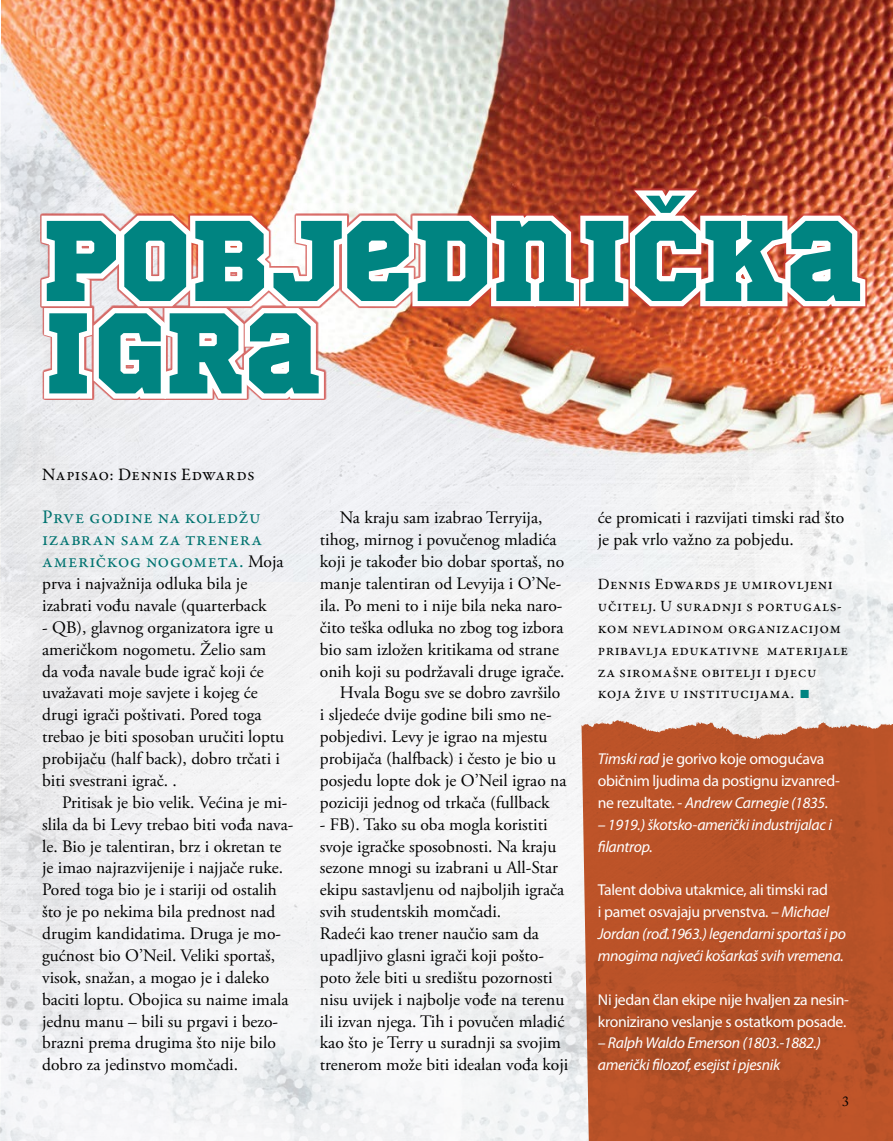
<style>
.page{position:relative;width:893px;height:1141px;background:#fff}
.page>*{position:absolute;margin:0;border:0;box-sizing:border-box;transform-origin:0 0}
.t1{font:114.45px/92.4px "Sports World";color:#008481;scale:.92 1}
.t2{font:19.25px/21.9px "Garamond Premr Pro";letter-spacing:.02em;color:#007370}
.t3{font:17.5px/21.9px "Adobe Garamond Pro";color:#000}
.t4{font:17.5px "Garamond Premr Pro";letter-spacing:.02em;color:#000}
.t5{font:italic 15.75px/21.9px "Myriad Pro";letter-spacing:-.02em;color:#fff}
.t6{font:15.75px/21.9px "Myriad Pro";letter-spacing:-.02em;color:#fff}
.t7{font:15.75px/21.9px "Garamond Premr Pro";letter-spacing:.03em;color:#000}
.t8{font:14px "Adobe Caslon Pro";color:#000}
.s1{font-family:"Adobe Garamond Pro";font-size:17.5px;color:#000}
.s2{font-family:"Arial";font-style:italic;font-size:17.5px;color:#008481}
.s3{font-style:italic}
.s4{font-style:normal}
</style>
<div class="page">
<img style="left:1px;top:0;width:892px;height:42px">
<img style="left:0;top:42px;width:893px;height:1099px">
<img style="left:36px;top:185px;width:837px;height:219px">
<h1 class="t1" style="left:42px;top:203px;width:893px">POBJEDNIČKA<br>IGRA</h1>
<p class="t4" style="left:42px;top:464px;width:214px">Napisao: Dennis Edwards</p>
<p class="t2" style="left:42px;top:507px;width:243px">Prve godine na koledžu izabran sam za trenera američkog nogometa. <span class="s1">Moja</span></p>
<p class="t3" style="left:42px;top:573px;width:226px">prva i najvažnija odluka bila je izabrati vođu navale (quarterback</p>
<p class="t3" style="left:42px;top:617px;width:244px">- QB), glavnog organizatora igre u američkom nogometu. Želio sam da vođa navale bude igrač koji će uvažavati moje savjete i kojeg će drugi igrači poštivati. Pored toga trebao je biti sposoban uručiti loptu probijaču (half back), dobro trčati i biti svestrani igrač. .</p>
<p class="t3" style="left:42px;top:792px;width:253px;text-indent:20px">Pritisak je bio velik. Većina je mi&shy;slila da bi Levy trebao biti vođa nava&shy;le. Bio je talentiran, brz i okretan te je imao najrazvijenije i najjače ruke.<br>Pored toga bio je i stariji od ostalih što je po nekima bila prednost nad drugim kandidatima. Druga je mo&shy;gućnost bio O’Neil. Veliki sportaš, visok, snažan, a mogao je i daleko baciti loptu. Obojica su naime imala jednu manu – bili su prgavi i bezo&shy;brazni prema drugima što nije bilo dobro za jedinstvo momčadi.</p>
<p class="t3" style="left:340px;top:508px;width:204px">Na kraju sam izabrao Terryija,</p>
<p class="t3" style="left:320px;top:529px;width:238px">tihog, mirnog i povučenog mladića</p>
<p class="t3" style="left:320px;top:551px;width:246px">koji je također bio dobar sportaš, no</p>
<p class="t3" style="left:320px;top:573px;width:243px">manje talentiran od Levyija i O’Ne-</p>
<p class="t3" style="left:320px;top:595px;width:244px">ila. Po meni to i nije bila neka naro-</p>
<p class="t3" style="left:320px;top:617px;width:245px">čito teška odluka no zbog tog izbora</p>
<p class="t3" style="left:320px;top:639px;width:241px">bio sam izložen kritikama od strane</p>
<p class="t3" style="left:320px;top:661px;width:246px">onih koji su podržavali druge igrače.</p>
<p class="t3" style="left:340px;top:683px;width:222px">Hvala Bogu sve se dobro završilo</p>
<p class="t3" style="left:320px;top:704px;width:233px">i sljedeće dvije godine bili smo ne-</p>
<p class="t3" style="left:320px;top:726px;width:229px">pobjedivi. Levy je igrao na mjestu</p>
<p class="t3" style="left:320px;top:748px;width:238px">probijača (halfback) i često je bio u</p>
<p class="t3" style="left:320px;top:770px;width:248px">posjedu lopte dok je O’Neil igrao na</p>
<p class="t3" style="left:320px;top:792px;width:231px">poziciji jednog od trkača (fullback</p>
<p class="t3" style="left:320px;top:814px;width:250px">- FB). Tako su oba mogla koristiti svoje igračke sposobnosti. Na kraju sezone mnogi su izabrani u All-Star ekipu sastavljenu od najboljih igrača svih studentskih momčadi.<br>Radeći kao trener naučio sam da upadljivo glasni igrači koji pošto&shy;poto žele biti u središtu pozornosti nisu uvijek i najbolje vođe na terenu ili izvan njega. Tih i povučen mladić kao što je Terry u suradnji sa svojim trenerom može biti idealan vođa koji</p>
<p class="t3" style="left:598px;top:508px;width:248px">će promicati i razvijati timski rad što je pak vrlo važno za pobjedu.</p>
<p class="t7" style="left:598px;top:574px;width:252px">Dennis Edwards je umirovljeni učitelj. U suradnji s portugals&shy;kom nevladinom organizacijom pribavlja edukativne materijale za siromašne obitelji i djecu koja žive u institucijama. <span class="s2">■</span></p>
<p class="t6" style="left:598px;top:748px;width:244px"><span class="s3">Timski rad</span> je gorivo koje omogućava običnim ljudima da postignu izvanred&shy;ne rezultate. - <span class="s3">Andrew Carnegie (1835.</span></p>
<p class="t5" style="left:598px;top:813px;width:236px">– 1919.) škotsko-američki industrijalac i filantrop.</p>
<p class="t5" style="left:598px;top:879px;width:250px"><span class="s4">Talent dobiva utakmice, ali timski rad<br>i pamet osvajaju prvenstva.</span> – Michael Jordan (rođ.1963.) legendarni sportaš i po mnogima najveći košarkaš svih vremena.</p>
<p class="t6" style="left:598px;top:988px;width:253px">Ni jedan član ekipe nije hvaljen za nesin&shy;kronizirano veslanje s ostatkom posade.</p>
<p class="t5" style="left:598px;top:1032px;width:225px">– Ralph Waldo Emerson (1803.-1882.) američki filozof, esejist i pjesnik</p>
<p class="t8" style="left:842px;top:1093px;width:8px">3</p>
</div>
